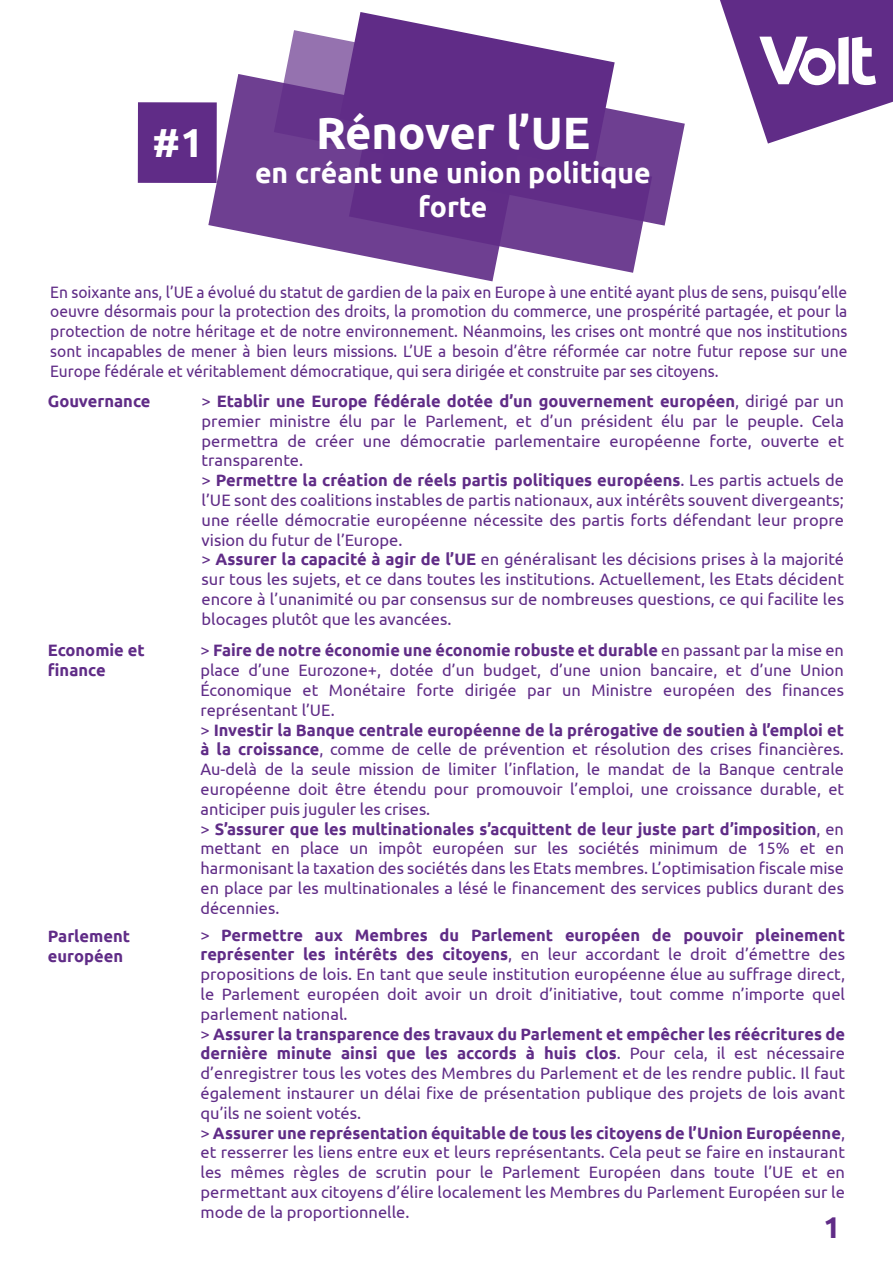
<style>
.page{position:relative;width:893px;height:1263px;background:#fff}
.page>*{position:absolute;margin:0;border:0;box-sizing:border-box;transform-origin:0 0}
.t1{font:700 45.3px "Ubuntu";color:#fff}
.t2{font:700 40.5px "Ubuntu";color:#fff}
.t3{font:700 30px "Ubuntu";color:#602c87}
.t4{font:700 28.35px/34px "Ubuntu";color:#fff;text-align:center}
.t5{font:16.5px/19.8px "Ubuntu";color:#602c87}
.t6{font:16.5px/19.8px "Ubuntu";color:#602c87;text-align:justify;scale:.94 1}
.t7{font:700 16.5px/19.8px "Ubuntu";color:#602c87}
.s1{font-weight:700}
</style>
<div class="page">
<div style="left:138px;top:102px;width:79px;height:81px;background:#602c87"></div>
<svg style="left:615px;top:109px;width:70px;height:117px;fill:#6e3f91"></svg>
<svg style="left:208px;top:74px;width:286px;height:207px;fill:#6e3f91"></svg>
<svg style="left:349px;top:120px;width:303px;height:153px;background:#794e99"></svg>
<svg style="left:274px;top:12px;width:341px;height:167px"></svg>
<svg style="left:720px;top:0;width:173px;height:144px"></svg>
<h2 class="t2" style="left:152px;top:118px;width:53px">#1</h2>
<h1 class="t1" style="left:316px;top:105px;width:276px">Rénover l’UE</h1>
<h3 class="t4" style="left:255px;top:155px;width:397px">en créant une union politique forte</h3>
<p class="t6" style="left:50px;top:281px;width:849px">En soixante ans, l’UE a évolué du statut de gardien de la paix en Europe à une entité ayant plus de sens, puisqu’elle oeuvre désormais pour la protection des droits, la promotion du commerce, une prospérité partagée, et pour la protection de notre héritage et de notre environnement. Néanmoins, les crises ont montré que nos institutions sont incapables de mener à bien leurs missions. L’UE a besoin d’être réformée car notre futur repose sur une Europe fédérale et véritablement démocratique, qui sera dirigée et construite par ses citoyens.</p>
<p class="t7" style="left:48px;top:391px;width:104px">Gouvernance</p>
<p class="t7" style="left:48px;top:640px;width:98px">Economie et finance</p>
<p class="t7" style="left:48px;top:926px;width:84px">Parlement européen</p>
<p class="t5" style="left:202px;top:391px;width:644px">&gt; <span class="s1">Etablir une Europe fédérale dotée d’un gouvernement européen</span>, dirigé par un premier ministre élu par le Parlement, et d’un président élu par le peuple. Cela permettra de créer une démocratie parlementaire européenne forte, ouverte et transparente.<br>&gt; <span class="s1">Permettre la création de réels partis politiques européens</span>. Les partis actuels de l’UE sont des coalitions instables de partis nationaux, aux intérêts souvent divergeants; une réelle démocratie européenne nécessite des partis forts défendant leur propre vision du futur de l’Europe.<br>&gt; <span class="s1">Assurer la capacité à agir de l’UE</span> en généralisant les décisions prises à la majorité sur tous les sujets, et ce dans toutes les institutions. Actuellement, les Etats décident encore à l’unanimité ou par consensus sur de nombreuses questions, ce qui facilite les blocages plutôt que les avancées.</p>
<p class="t5" style="left:201px;top:640px;width:645px">&gt; <span class="s1">Faire de notre économie une économie robuste et durable</span> en passant par la mise en place d’une Eurozone+, dotée d’un budget, d’une union bancaire, et d’une Union Économique et Monétaire forte dirigée par un Ministre européen des finances représentant l’UE.<br>&gt; <span class="s1">Investir la Banque centrale européenne de la prérogative de soutien à l’emploi et à la croissance</span>, comme de celle de prévention et résolution des crises financières.<br>Au-delà de la seule mission de limiter l’inflation, le mandat de la Banque centrale européenne doit être étendu pour promouvoir l’emploi, une croissance durable, et anticiper puis juguler les crises.<br>&gt; <span class="s1">S’assurer que les multinationales s’acquittent de leur juste part d’imposition</span>, en mettant en place un impôt européen sur les sociétés minimum de 15% et en harmonisant la taxation des sociétés dans les Etats membres. L’optimisation fiscale mise en place par les multinationales a lésé le financement des services publics durant des décennies.</p>
<p class="t5" style="left:201px;top:924px;width:646px">&gt; <span class="s1">Permettre aux Membres du Parlement européen de pouvoir pleinement représenter les intérêts des citoyens</span>, en leur accordant le droit d’émettre des propositions de lois. En tant que seule institution européenne élue au suffrage direct, le Parlement européen doit avoir un droit d’initiative, tout comme n’importe quel parlement national.<br>&gt; <span class="s1">Assurer la transparence des travaux du Parlement et empêcher les réécritures de dernière minute ainsi que les accords à huis clos</span>. Pour cela, il est nécessaire d’enregistrer tous les votes des Membres du Parlement et de les rendre public. Il faut également instaurer un délai fixe de présentation publique des projets de lois avant qu’ils ne soient votés.<br>&gt; <span class="s1">Assurer une représentation équitable de tous les citoyens de l’Union Européenne</span>, et resserrer les liens entre eux et leurs représentants. Cela peut se faire en instaurant les mêmes règles de scrutin pour le Parlement Européen dans toute l’UE et en permettant aux citoyens d’élire localement les Membres du Parlement Européen sur le mode de la proportionnelle.</p>
<h3 class="t3" style="left:823px;top:1209px;width:19px">1</h3>
</div>
